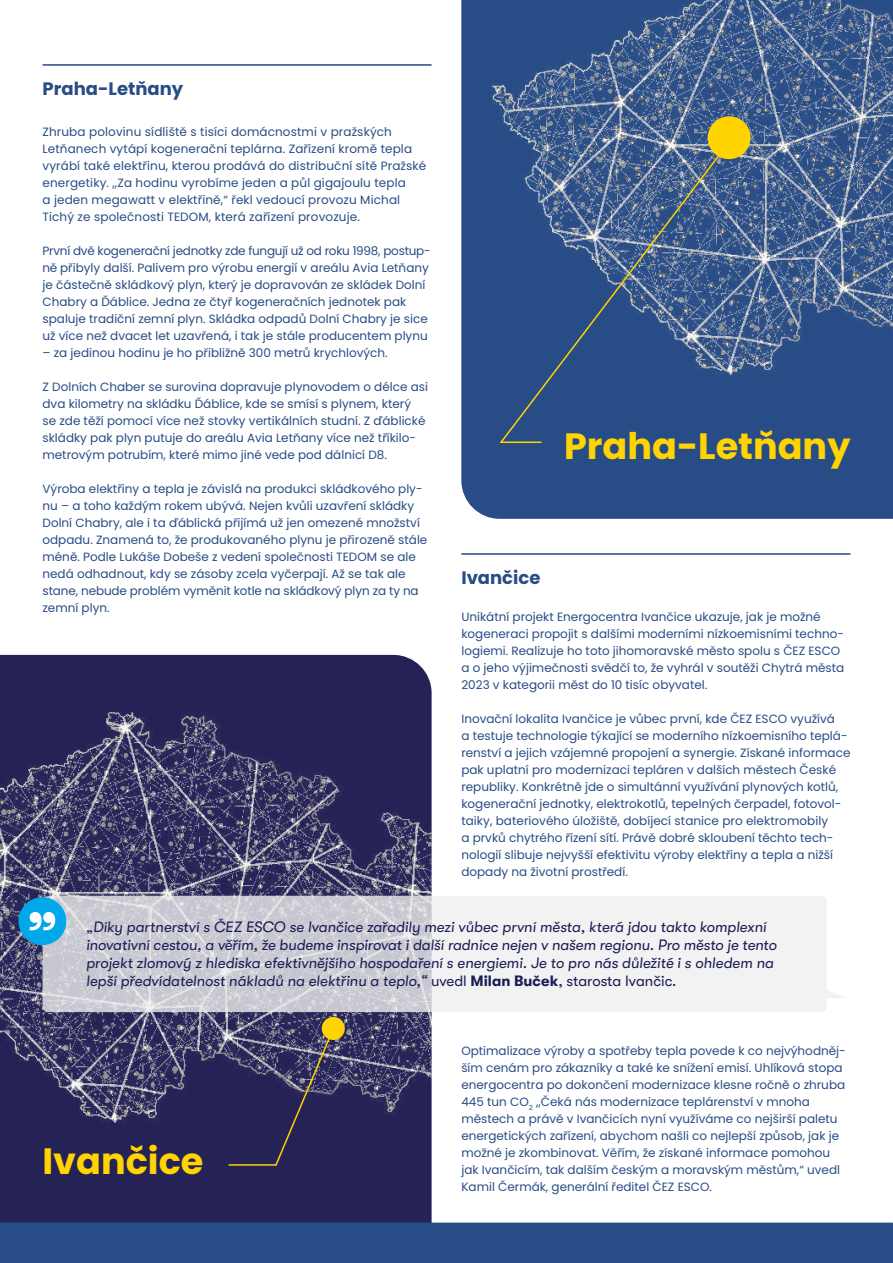
<style>
.page{position:relative;width:893px;height:1263px;background:#fff}
.page>*{position:absolute;margin:0;border:0;box-sizing:border-box;transform-origin:0 0}
.t1{font:700 36.6px "Poppins";color:#ffd400}
.t2{font:700 18px "Poppins";color:#284c86}
.t3{font:italic 15px/18px "GT Walsheim Pro";color:#1a1d56}
.t4{font:12px/17px "Poppins";color:#284c86}
.s1{font-style:normal}
.s2{font-weight:700;font-style:normal}
</style>
<div class="page">
<div style="left:0;top:655px;width:432px;height:567px;background:#252256"></div>
<div style="left:461px;top:0;width:432px;height:519px;background:#284c86"></div>
<img style="left:492px;top:0;width:401px;height:374px">
<div style="left:708px;top:116px;width:42px;height:43px;background:#ffd400;border-radius:50%"></div>
<img style="left:0;top:713px;width:432px;height:409px">
<div style="left:322px;top:1017px;width:23px;height:23px;background:#ffd400;border-radius:50%"></div>
<div style="left:0;top:1222px;width:893px;height:41px;background:#284c86"></div>
<hr style="left:43px;top:64px;width:389px;height:2px;background:#284c86">
<hr style="left:461px;top:553px;width:389px;height:2px;background:#284c86">
<svg style="left:43px;top:896px;width:801px;height:116px;fill:#f2f2f2"></svg>
<div style="left:19px;top:897px;width:47px;height:48px;background:#00a7ea;border-radius:50%"></div>
<svg style="left:30px;top:912px;width:25px;height:18px"></svg>
<svg style="left:498px;top:142px;width:231px;height:302px;background:#3b5a8a"></svg>
<svg style="left:227px;top:1027px;width:108px;height:139px;background:#38345c"></svg>
<h2 class="t2" style="left:43px;top:80px;width:142px">Praha-Letňany</h2>
<p class="t4" style="left:43px;top:124px;width:385px">Zhruba polovinu sídliště s tisíci domácnostmi v pražských Letňanech vytápí kogenerační teplárna. Zařízení kromě tepla vyrábí také elektřinu, kterou prodává do distribuční sítě Pražské energetiky. „Za hodinu vyrobíme jeden a půl gigajoulu tepla<br>a jeden megawatt v elektřině,“ řekl vedoucí provozu Michal Tichý ze společnosti TEDOM, která zařízení provozuje.</p>
<p class="t4" style="left:43px;top:243px;width:390px">První dvě kogenerační jednotky zde fungují už od roku 1998, postup&shy;ně přibyly další. Palivem pro výrobu energií v areálu Avia Letňany je částečně skládkový plyn, který je dopravován ze skládek Dolní Chabry a Ďáblice. Jedna ze čtyř kogeneračních jednotek pak spaluje tradiční zemní plyn. Skládka odpadů Dolní Chabry je sice už více než dvacet let uzavřená, i tak je stále producentem plynu</p>
<p class="t4" style="left:43px;top:345px;width:347px">– za jedinou hodinu je ho přibližně 300 metrů krychlových.</p>
<p class="t4" style="left:43px;top:379px;width:387px">Z Dolních Chaber se surovina dopravuje plynovodem o délce asi dva kilometry na skládku Ďáblice, kde se smísí s plynem, který<br>se zde těží pomocí více než stovky vertikálních studní. Z ďáblické skládky pak plyn putuje do areálu Avia Letňany více než tříkilo&shy;metrovým potrubím, které mimo jiné vede pod dálnicí D8.</p>
<p class="t4" style="left:43px;top:481px;width:386px">Výroba elektřiny a tepla je závislá na produkci skládkového ply&shy;nu – a toho každým rokem ubývá. Nejen kvůli uzavření skládky Dolní Chabry, ale i ta ďáblická přijímá už jen omezené množství odpadu. Znamená to, že produkovaného plynu je přirozeně stále méně. Podle Lukáše Dobeše z vedení společnosti TEDOM se ale nedá odhadnout, kdy se zásoby zcela vyčerpají. Až se tak ale stane, nebude problém vyměnit kotle na skládkový plyn za ty na zemní plyn.</p>
<h1 class="t1" style="left:564px;top:429px;width:288px">Praha-Letňany</h1>
<h2 class="t2" style="left:461px;top:569px;width:81px">Ivančice</h2>
<p class="t4" style="left:461px;top:608px;width:384px">Unikátní projekt Energocentra Ivančice ukazuje, jak je možné kogeneraci propojit s dalšími moderními nízkoemisními techno&shy;logiemi. Realizuje ho toto jihomoravské město spolu s ČEZ ESCO a o jeho výjimečnosti svědčí to, že vyhrál v soutěži Chytrá města 2023 v kategorii měst do 10 tisíc obyvatel.</p>
<p class="t4" style="left:461px;top:710px;width:391px">Inovační lokalita Ivančice je vůbec první, kde ČEZ ESCO využívá<br>a testuje technologie týkající se moderního nízkoemisního teplá&shy;renství a jejich vzájemné propojení a synergie. Získané informace pak uplatní pro modernizaci tepláren v dalších městech České republiky. Konkrétně jde o simultánní využívání plynových kotlů, kogenerační jednotky, elektrokotlů, tepelných čerpadel, fotovol&shy;taiky, bateriového úložiště, dobíjecí stanice pro elektromobily<br>a prvků chytrého řízení sítí. Právě dobré skloubení těchto tech&shy;nologií slibuje nejvyšší efektivitu výroby elektřiny a tepla a nižší dopady na životní prostředí.</p>
<p class="t3" style="left:86px;top:918px;width:692px">„Díky partnerství s ČEZ ESCO se Ivančice zařadily mezi vůbec první města, která jdou takto komplexní inovativní cestou, a věřím, že budeme inspirovat i další radnice nejen v našem regionu. Pro město je tento projekt zlomový z hlediska efektivnějšího hospodaření s energiemi. Je to pro nás důležité i s ohledem na lepší předvídatelnost nákladů na elektřinu a teplo,“ <span class="s1">uvedl</span> <span class="s2">Milan Buček</span><span class="s1">, starosta Ivančic.</span></p>
<h1 class="t1" style="left:43px;top:1143px;width:162px">Ivančice</h1>
<p class="t4" style="left:461px;top:1042px;width:386px">Optimalizace výroby a spotřeby tepla povede k co nejvýhodněj&shy;ším cenám pro zákazníky a také ke snížení emisí. Uhlíková stopa energocentra po dokončení modernizace klesne ročně o zhruba 445 tun CO<sub>2</sub> „Čeká nás modernizace teplárenství v mnoha městech a právě v Ivančicích nyní využíváme co nejširší paletu energetických zařízení, abychom našli co nejlepší způsob, jak je možné je zkombinovat. Věřím, že získané informace pomohou jak Ivančicím, tak dalším českým a moravským městům,“ uvedl Kamil Čermák, generální ředitel ČEZ ESCO.</p>
</div>
